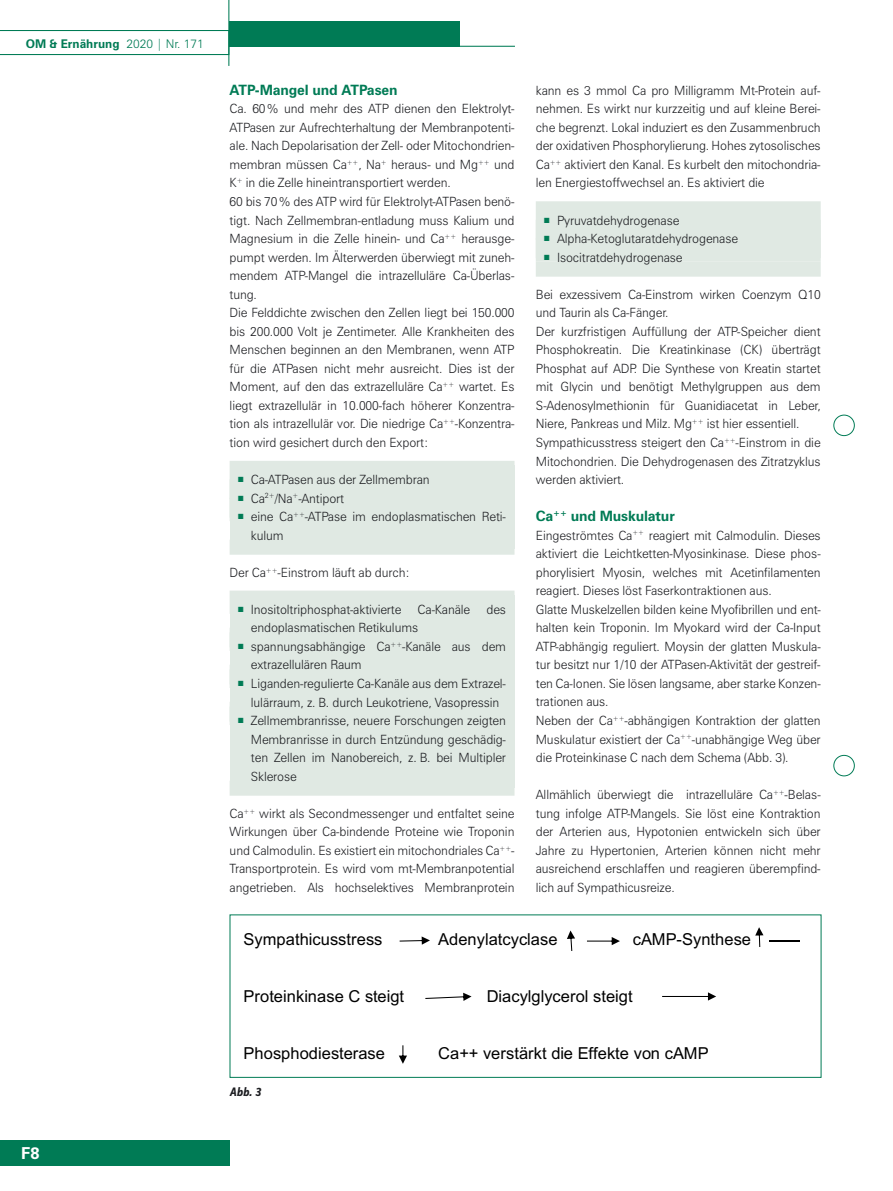
<style>
.page{position:relative;width:893px;height:1191px;background:#fff}
.page>*{position:absolute;margin:0;border:0;box-sizing:border-box;transform-origin:0 0}
.t1{font:16.5px/28.7px "Arial";color:#000}
.t2{font:700 16.5px "Zurich BT";color:#fff}
.t3{font:700 14.25px "Zurich BT";letter-spacing:-.01em;color:#007b55}
.t4{font:300 12.75px/18.6px "Zurich BT";letter-spacing:-.01em;color:#1b1c20;scale:.95 1}
.t5{font:italic 700 12.75px "Zine Sans Dis";color:#1b1c20;scale:.95 1}
.t6{font:700 12px "Zurich BT";color:#007b55}
.s1{font-weight:300}
</style>
<div class="page">
<svg style="left:0;top:30px;width:228px;height:25px"></svg>
<div style="left:229px;top:21px;width:230px;height:26px;background:#007b55"></div>
<hr style="left:228px;top:0;width:1px;height:66px;background:#007b55">
<hr style="left:457px;top:46px;width:58px;height:1px;background:#007b55">
<div style="left:833px;top:415px;width:22px;height:21px;border:1px solid #007b55;border-radius:50%"></div>
<div style="left:833px;top:755px;width:22px;height:21px;border:1px solid #007b55;border-radius:50%"></div>
<div style="left:0;top:1140px;width:230px;height:25px;background:#007b55"></div>
<div style="left:230px;top:465px;width:284px;height:84px;background:#e0e9e3"></div>
<div style="left:230px;top:595px;width:284px;height:193px;background:#e0e9e3"></div>
<div style="left:536px;top:201px;width:285px;height:23px;background:#e0e9e3"></div>
<div style="left:536px;top:220px;width:285px;height:23px;background:#e0e9e3"></div>
<div style="left:536px;top:238px;width:285px;height:24px;background:#e0e9e3"></div>
<div style="left:536px;top:262px;width:285px;height:15px;background:#e0e9e3"></div>
<div style="left:230px;top:461px;width:284px;height:23px;background:#e0e9e3"></div>
<div style="left:230px;top:539px;width:284px;height:15px;background:#e0e9e3"></div>
<div style="left:230px;top:590px;width:284px;height:24px;background:#e0e9e3"></div>
<div style="left:230px;top:780px;width:284px;height:15px;background:#e0e9e3"></div>
<svg style="left:400px;top:936px;width:30px;height:8px"></svg>
<hr style="left:770px;top:940px;width:30px;height:1px;background:#000">
<svg style="left:567px;top:930px;width:8px;height:21px"></svg>
<svg style="left:755px;top:927px;width:8px;height:20px"></svg>
<svg style="left:399px;top:1045px;width:8px;height:18px"></svg>
<svg style="left:425px;top:992px;width:47px;height:9px"></svg>
<svg style="left:662px;top:992px;width:54px;height:8px"></svg>
<svg style="left:587px;top:937px;width:33px;height:8px"></svg>
<p class="t6" style="left:26px;top:36px;width:180px">OM &amp; Ernährung <span class="s1">2020 | Nr. 171</span></p>
<p class="t2" style="left:21px;top:1143px;width:20px">F8</p>
<p class="t3" style="left:230px;top:81px;width:170px">ATP-Mangel und ATPasen</p>
<p class="t4" style="left:230px;top:99px;width:301px">Ca. 60% und mehr des ATP dienen den Elektrolyt-ATPasen zur Aufrechterhaltung der Membranpotenti&shy;ale. Nach Depolarisation der Zell- oder Mitochondrien&shy;membran müssen Ca<sup>++</sup>, Na<sup>+</sup> heraus- und Mg<sup>++</sup> und K<sup>+</sup> in die Zelle hineintransportiert werden.<br>60 bis 70% des ATP wird für Elektrolyt-ATPasen benö&shy;tigt. Nach Zellmembran-entladung muss Kalium und Magnesium in die Zelle hinein- und Ca<sup>++</sup> herausge&shy;pumpt werden. Im Älterwerden überwiegt mit zuneh&shy;mendem ATP-Mangel die intrazelluläre Ca-Überlas&shy;tung.<br>Die Felddichte zwischen den Zellen liegt bei 150.000 bis 200.000 Volt je Zentimeter. Alle Krankheiten des Menschen beginnen an den Membranen, wenn ATP für die ATPasen nicht mehr ausreicht. Dies ist der Moment, auf den das extrazelluläre Ca<sup>++</sup> wartet. Es liegt extrazellulär in 10.000-fach höherer Konzentra&shy;tion als intrazellulär vor. Die niedrige Ca<sup>++</sup>-Konzentra&shy;tion wird gesichert durch den Export:</p>
<p class="t4" style="left:238px;top:470px;width:203px"><sup>■</sup> Ca-ATPasen aus der Zellmembran</p>
<p class="t4" style="left:238px;top:489px;width:113px"><sup>■</sup> Ca<sup>2+</sup>/Na<sup>+</sup>-Antiport</p>
<p class="t4" style="left:251px;top:507px;width:270px;text-indent:-13px"><sup>■</sup> eine Ca<sup>++</sup>-ATPase im endoplasmatischen Reti&shy;kulum</p>
<p class="t4" style="left:230px;top:563px;width:191px">Der Ca<sup>++</sup>-Einstrom läuft ab durch:</p>
<p class="t4" style="left:238px;top:600px;width:173px"><sup>■</sup> Inositoltriphosphat-aktivierte</p>
<p class="t4" style="left:418px;top:600px;width:57px">Ca-Kanäle</p>
<p class="t4" style="left:486px;top:600px;width:22px">des</p>
<p class="t4" style="left:251px;top:618px;width:178px">endoplasmatischen Retikulums</p>
<p class="t4" style="left:251px;top:637px;width:270px;text-indent:-13px"><sup>■</sup> spannungsabhängige Ca<sup>++</sup>-Kanäle aus dem extrazellulären Raum</p>
<p class="t4" style="left:238px;top:674px;width:283px;text-align:center"><sup>■</sup> Liganden-regulierte Ca-Kanäle aus dem Extrazel&shy;lulärraum, z. B. durch Leukotriene, Vasopressin</p>
<p class="t4" style="left:251px;top:711px;width:270px;text-align:justify;text-indent:-13px"><sup>■</sup> Zellmembranrisse, neuere Forschungen zeigten Membranrisse in durch Entzündung geschädig&shy;ten Zellen im Nanobereich, z. B. bei Multipler Sklerose</p>
<p class="t4" style="left:230px;top:804px;width:301px;text-align:justify">Ca<sup>++</sup> wirkt als Secondmessenger und entfaltet seine Wirkungen über Ca-bindende Proteine wie Troponin und Calmodulin. Es existiert ein mitochondriales Ca<sup>++</sup>- Transportprotein. Es wird vom mt-Membranpotential angetrieben. Als hochselektives Membranprotein</p>
<p class="t4" style="left:536px;top:81px;width:301px;text-align:justify">kann es 3 mmol Ca pro Milligramm Mt-Protein auf&shy;nehmen. Es wirkt nur kurzzeitig und auf kleine Berei&shy;che begrenzt. Lokal induziert es den Zusammenbruch der oxidativen Phosphorylierung. Hohes zytosolisches Ca<sup>++</sup> aktiviert den Kanal. Es kurbelt den mitochondria&shy;len Energiestoffwechsel an. Es aktiviert die</p>
<p class="t4" style="left:544px;top:211px;width:144px"><sup>■</sup> Pyruvatdehydrogenase</p>
<p class="t4" style="left:544px;top:229px;width:206px"><sup>■</sup> Alpha-Ketoglutaratdehydrogenase</p>
<p class="t4" style="left:544px;top:248px;width:147px"><sup>■</sup> Isocitratdehydrogenase</p>
<p class="t4" style="left:536px;top:285px;width:301px">Bei exzessivem Ca-Einstrom wirken Coenzym Q10 und Taurin als Ca-Fänger.<br>Der kurzfristigen Auffüllung der ATP-Speicher dient Phosphokreatin. Die Kreatinkinase (CK) überträgt Phosphat auf ADP. Die Synthese von Kreatin startet mit Glycin und benötigt Methylgruppen aus dem S-Adenosylmethionin für Guanidiacetat in Leber, Niere, Pankreas und Milz. Mg<sup>++</sup> ist hier essentiell.<br>Sympathicusstress steigert den Ca<sup>++</sup>-Einstrom in die Mitochondrien. Die Dehydrogenasen des Zitratzyklus werden aktiviert.</p>
<p class="t3" style="left:536px;top:507px;width:141px">Ca<sup>++</sup> und Muskulatur</p>
<p class="t4" style="left:536px;top:526px;width:301px">Eingeströmtes Ca<sup>++</sup> reagiert mit Calmodulin. Dieses aktiviert die Leichtketten-Myosinkinase. Diese phos&shy;phorylisiert Myosin, welches mit Acetinfilamenten reagiert. Dieses löst Faserkontraktionen aus.<br>Glatte Muskelzellen bilden keine Myofibrillen und ent&shy;halten kein Troponin. Im Myokard wird der Ca-Input ATP-abhängig reguliert. Moysin der glatten Muskula&shy;tur besitzt nur 1/10 der ATPasen-Aktivität der gestreif&shy;ten Ca-Ionen. Sie lösen langsame, aber starke Konzen&shy;trationen aus.<br>Neben der Ca<sup>++</sup>-abhängigen Kontraktion der glatten Muskulatur existiert der Ca<sup>++</sup>-unabhängige Weg über die Proteinkinase C nach dem Schema (Abb. 3).</p>
<p class="t4" style="left:536px;top:785px;width:301px;text-align:justify">Allmählich überwiegt die intrazelluläre Ca<sup>++</sup>-Belas&shy;tung infolge ATP-Mangels. Sie löst eine Kontraktion der Arterien aus, Hypotonien entwickeln sich über Jahre zu Hypertonien, Arterien können nicht mehr ausreichend erschlaffen und reagieren überempfind&shy;lich auf Sympathicusreize.</p>
<p class="t1" style="left:551px;top:648px;width:11px">8</p>
<p class="t1" style="left:244px;top:725px;width:599px">Myokard wird der Ca-Input ATP-abhängig reguliert. Moysin der glatten Muskulatur</p>
<p class="t1" style="left:244px;top:839px;width:605px">Neben der Ca++-abhängigen Kontraktion der glatten Muskulatur existiert der Ca<sup>++</sup>- unabhängige Weg über die Proteinkinase C nach dem Schema:</p>
<p class="t1" style="left:244px;top:924px;width:140px">Sympathicusstress</p>
<p class="t1" style="left:438px;top:924px;width:121px">Adenylatcyclase</p>
<p class="t1" style="left:633px;top:924px;width:120px">cAMP-Synthese</p>
<p class="t1" style="left:244px;top:981px;width:162px">Proteinkinase C steigt</p>
<p class="t1" style="left:487px;top:981px;width:148px">Diacylglycerol steigt</p>
<p class="t1" style="left:244px;top:1038px;width:143px">Phosphodiesterase</p>
<p class="t1" style="left:438px;top:1038px;width:272px">Ca++ verstärkt die Effekte von cAMP</p>
<p class="t5" style="left:230px;top:1085px;width:34px">Abb. 3</p>
</div>
